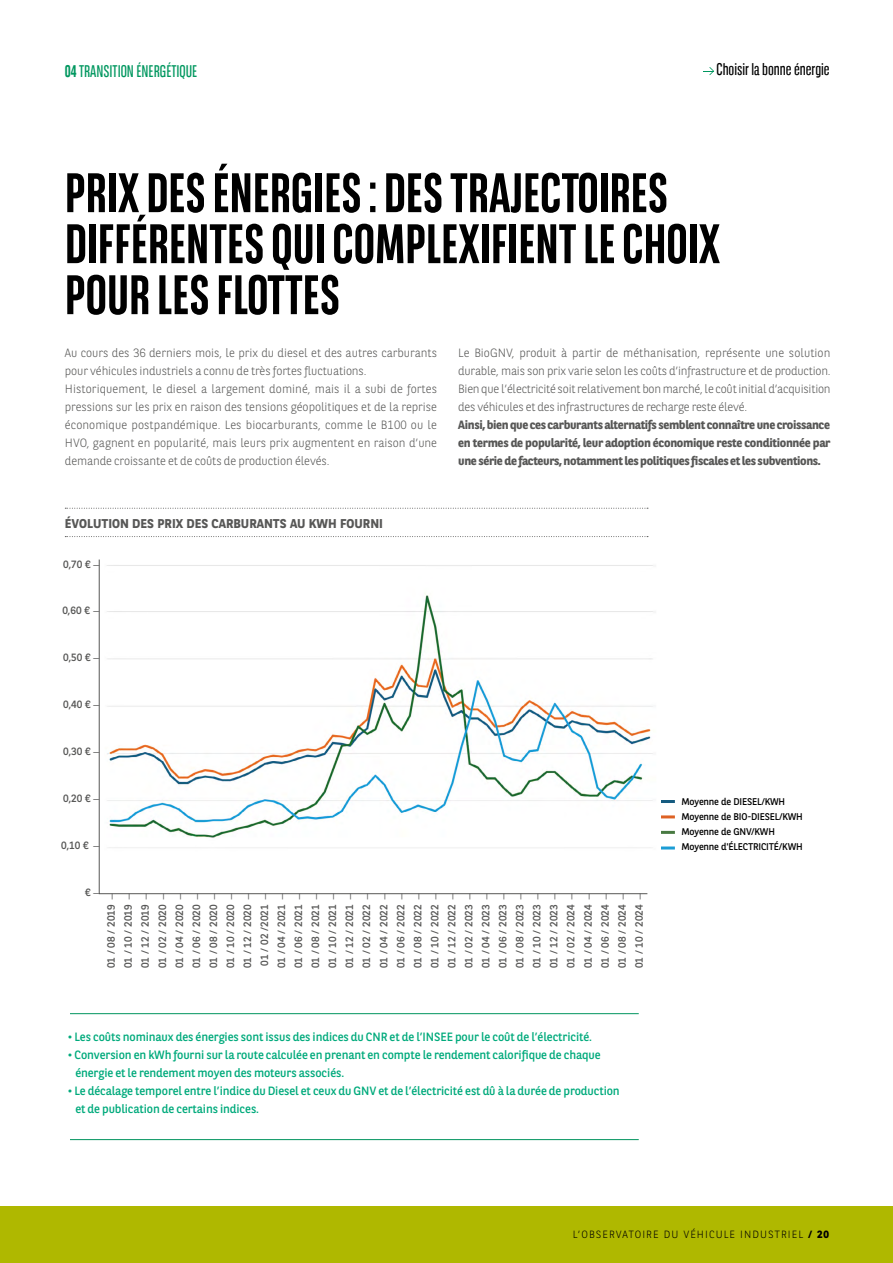
<style>
.page{position:relative;width:893px;height:1263px;background:#fff}
.page>*{position:absolute;margin:0;border:0;box-sizing:border-box;transform-origin:0 0}
._2020_Titre_ARTICLE{font:700 55.5px/51px "BNPP Sans Condensed";color:#000}
.TDM_titre{font:16.8px "BNPP Sans Condensed";color:#00975f}
.TDM_titre-2{font:16.8px "BNPP Sans Condensed";color:#000}
._2020_titre_tableau{font:700 12.75px "BNPP Sans";color:#575756}
._2023_TEXTE_COURANT{font:300 12px/18px "BNPP Sans";letter-spacing:-.01em;color:#575756;text-align:justify}
._2023_TEXTE_COURANT-2{font:12px/18px "BNPP Sans";letter-spacing:-.01em;color:#00aa7c}
._2023_TEXTE_COURANT-3{font:700 12px/18px "BNPP Sans";letter-spacing:-.03em;color:#575756;text-align:justify}
._2020_TRM{font:10.5px/17.1px "BNPP Sans";color:#575756;text-align:justify}
.t1{font:300 10.5px "BNPP Sans";letter-spacing:.1em;color:#000}
._2020_TRM-2{font:9.75px/15px "BNPP Sans";letter-spacing:-.02em;color:#000}
.s1{font-weight:700}
.s2{font-size:7.5px}
</style>
<div class="page">
<svg style="left:703px;top:67px;width:11px;height:8px"></svg>
<div style="left:0;top:1207px;width:893px;height:56px;background:#afb800"></div>
<hr style="left:655px;top:800px;width:20px;height:3px;background:#155b80">
<hr style="left:655px;top:815px;width:20px;height:3px;background:#de6224">
<hr style="left:655px;top:831px;width:20px;height:3px;background:#487a42">
<hr style="left:655px;top:846px;width:20px;height:3px;background:#1b9dd5">
<hr style="left:70px;top:1013px;width:569px;height:1px;background:#00945e">
<hr style="left:70px;top:1139px;width:569px;height:1px;background:#00945e">
<svg style="left:65px;top:508px;width:583px;height:1px"></svg>
<svg style="left:65px;top:536px;width:583px;height:1px"></svg>
<svg style="left:98px;top:559px;width:550px;height:335px"></svg>
<p class="TDM_titre" style="left:65px;top:60px;width:134px"><span class="s1">04</span> TRANSITION ÉNERGÉTIQUE</p>
<p class="TDM_titre-2" style="left:716px;top:59px;width:115px">Choisir la bonne énergie</p>
<p class="_2020_Titre_ARTICLE" style="left:65px;top:167px;width:657px">PRIX DES ÉNERGIES : DES TRAJECTOIRES<br>DIFFÉRENTES QUI COMPLEXIFIENT LE CHOIX<br>POUR LES FLOTTES</p>
<p class="_2023_TEXTE_COURANT" style="left:65px;top:343px;width:374px">Au cours des 36 derniers mois, le prix du diesel et des autres carburants pour véhicules industriels a connu de très fortes fluctuations.</p>
<p class="_2023_TEXTE_COURANT" style="left:65px;top:379px;width:374px">Historiquement, le diesel a largement dominé, mais il a subi de fortes pressions sur les prix en raison des tensions géopolitiques et de la reprise économique postpandémique. Les biocarburants, comme le B100 ou le HVO, gagnent en popularité, mais leurs prix augmentent en raison d’une demande croissante et de coûts de production élevés.</p>
<p class="_2023_TEXTE_COURANT" style="left:458px;top:343px;width:374px">Le BioGNV, produit à partir de méthanisation, représente une solution durable, mais son prix varie selon les coûts d’infrastructure et de production.<br>Bien que l’électricité soit relativement bon marché, le coût initial d’acquisition des véhicules et des infrastructures de recharge reste élevé.</p>
<p class="_2023_TEXTE_COURANT-3" style="left:458px;top:415px;width:374px">Ainsi, bien que ces carburants alternatifs semblent connaître une croissance en termes de popularité, leur adoption économique reste conditionnée par une série de facteurs, notamment les politiques fiscales et les subventions.</p>
<p class="_2020_titre_tableau" style="left:65px;top:515px;width:320px">ÉVOLUTION DES PRIX DES CARBURANTS AU KWH FOURNI</p>
<p class="_2020_TRM" style="left:63px;top:555px;width:38px">0,70 € <span class="s2">—</span></p>
<p class="_2020_TRM" style="left:62px;top:602px;width:39px">0,60 € <span class="s2">—</span></p>
<p class="_2020_TRM" style="left:63px;top:649px;width:38px">0,50 € <span class="s2">—</span></p>
<p class="_2020_TRM" style="left:63px;top:696px;width:38px">0,40 € <span class="s2">—</span></p>
<p class="_2020_TRM" style="left:63px;top:743px;width:38px">0,30 € <span class="s2">—</span></p>
<p class="_2020_TRM" style="left:63px;top:790px;width:38px">0,20 € <span class="s2">—</span></p>
<p class="_2020_TRM" style="left:61px;top:836px;width:40px">0,10 € <span class="s2">—</span></p>
<p class="_2020_TRM" style="left:85px;top:883px;width:16px">€ <span class="s2">—</span></p>
<p class="_2020_TRM" style="left:102px;top:968px;width:76px;rotate:-90deg">01 / 08 / 2019 <span class="s2">— </span>01 / 10 / 2019 <span class="s2">— </span>01 / 12 / 2019 <span class="s2">— </span>01 / 02 / 2020 <span class="s2">— </span>01 / 04 / 2020 <span class="s2">— </span>01 / 06 / 2020 <span class="s2">— </span>01 / 08 / 2020 <span class="s2">— </span>01 / 10 / 2020 <span class="s2">— </span>01 / 12 / 2020 <span class="s2">— </span>01 / 02 /2021 <span class="s2">— </span>01 / 04 / 2021 <span class="s2">— </span>01 / 06 / 2021 <span class="s2">— </span>01 / 08 / 2021 <span class="s2">— </span>01 / 10 / 2021 <span class="s2">— </span>01 / 12 / 2021 <span class="s2">— </span>01 / 02 / 2022 <span class="s2">— </span>01 / 04 / 2022 <span class="s2">— </span>01 / 06 / 2022 <span class="s2">— </span>01 / 08 / 2022 <span class="s2">— </span>01 / 10 / 2022 <span class="s2">— </span>01 / 12 / 2022 <span class="s2">— </span>01 / 02 / 2023 <span class="s2">— </span>01 / 04 / 2023 <span class="s2">— </span>01 / 06 / 2023 <span class="s2">— </span>01 / 08 / 2023 <span class="s2">— </span>01 / 10 / 2023 <span class="s2">— </span>01 / 12 / 2023 <span class="s2">— </span>01 / 02 / 2024 <span class="s2">— </span>01 / 04 / 2024 <span class="s2">— </span>01 / 06 / 2024 <span class="s2">— </span>01 / 08 / 2024 <span class="s2">— </span>01 / 10 / 2024 <span class="s2">—</span></p>
<p class="_2023_TEXTE_COURANT-2" style="left:68px;top:1027px;width:526px">• Les coûts nominaux des énergies sont issus des indices du CNR et de l’INSEE pour le coût de l’électricité.</p>
<p class="_2023_TEXTE_COURANT-2" style="left:75px;top:1045px;width:527px;text-indent:-8px">• Conversion en kWh fourni sur la route calculée en prenant en compte le rendement calorifique de chaque énergie et le rendement moyen des moteurs associés.</p>
<p class="_2023_TEXTE_COURANT-2" style="left:75px;top:1081px;width:546px;text-indent:-8px">• Le décalage temporel entre l’indice du Diesel et ceux du GNV et de l’électricité est dû à la durée de production et de publication de certains indices.</p>
<p class="_2020_TRM-2" style="left:681px;top:794px;width:123px">Moyenne de DIESEL/KWH<br>Moyenne de BIO-DIESEL/KWH<br>Moyenne de GNV/KWH<br>Moyenne d'ÉLECTRICITÉ/KWH</p>
<p class="t1" style="left:573px;top:1227px;width:258px">L’OBSERVATOIRE DU VÉHICULE INDUSTRIEL <span class="s1">/ 20</span></p>
</div>
